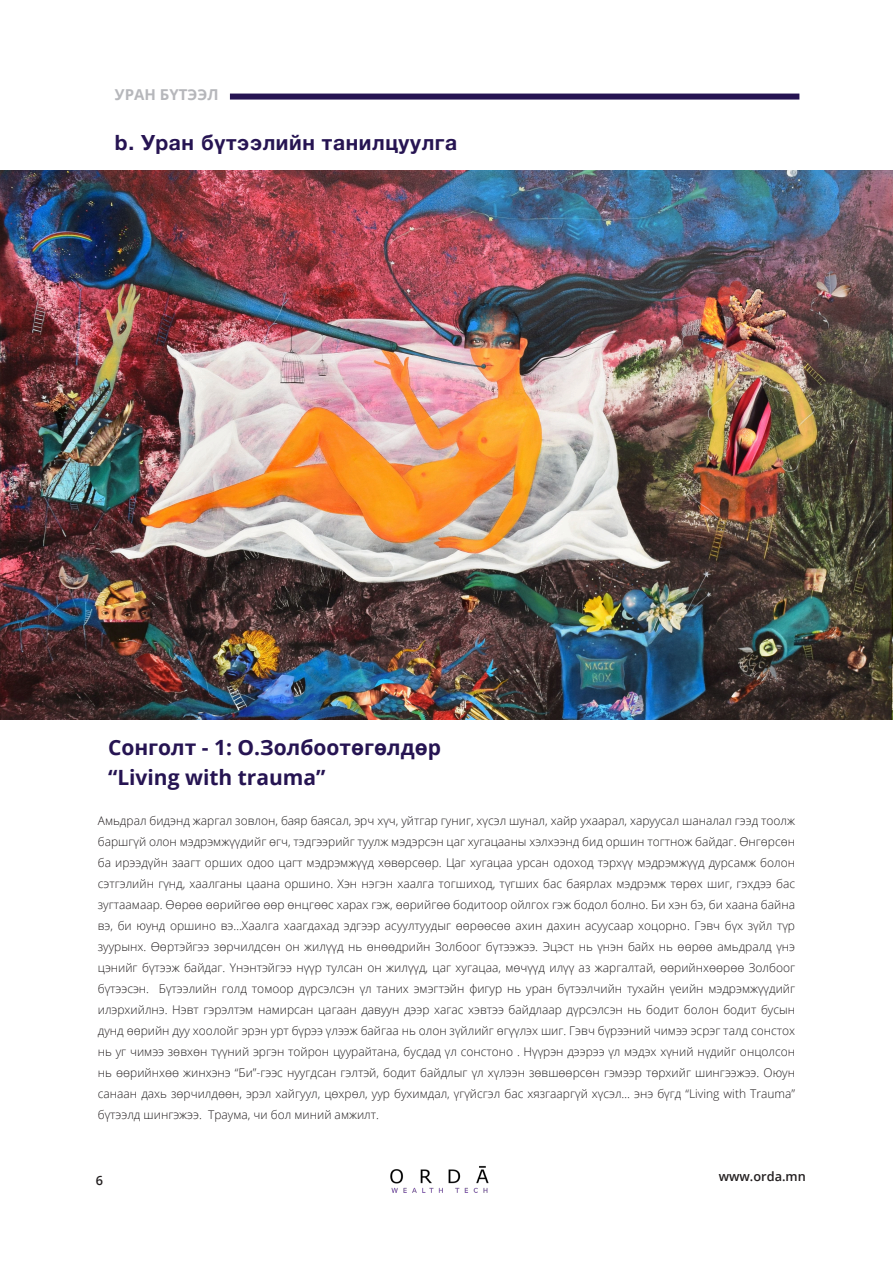
<style>
.page{position:relative;width:893px;height:1263px;background:#fff}
.page>*{position:absolute;margin:0;border:0;box-sizing:border-box;transform-origin:0 0}
.t1{font:700 21px/30px "Open Sans";color:#261452}
.t2{font:700 21px "Helvetica Neue";letter-spacing:.03em;color:#261452}
.t3{font:700 15px "Open Sans";color:#b6b7bb}
.t4{font:600 12.75px "Open Sans";color:#231f20}
.t5{font:300 12px/21px "Open Sans";color:#231f20;text-align:justify}
</style>
<div class="page">
<img style="left:390px;top:1166px;width:99px;height:27px">
<div style="left:230px;top:94px;width:569px;height:6px;background:#261452"></div>
<img style="left:0;top:171px;width:893px;height:549px">
<p class="t3" style="left:115px;top:84px;width:105px">УРАН БҮТЭЭЛ</p>
<h1 class="t2" style="left:115px;top:126px;width:344px">b. Уран бүтээлийн танилцуулга</h1>
<h1 class="t1" style="left:108px;top:732px;width:334px">Сонголт - 1: О.Золбоотөгөлдөр “Living with trauma”</h1>
<p class="t5" style="left:98px;top:810px;width:699px">Амьдрал бидэнд жаргал зовлон, баяр баясал, эрч хүч, уйтгар гуниг, хүсэл шунал, хайр ухаарал, харуусал шаналал гээд тоолж баршгүй олон мэдрэмжүүдийг өгч, тэдгээрийг туулж мэдэрсэн цаг хугацааны хэлхээнд бид оршин тогтнож байдаг. Өнгөрсөн ба ирээдүйн заагт орших одоо цагт мэдрэмжүүд хөвөрсөөр. Цаг хугацаа урсан одоход тэрхүү мэдрэмжүүд дурсамж болон сэтгэлийн гүнд, хаалганы цаана оршино. Хэн нэгэн хаалга тогшиход, түгших бас баярлах мэдрэмж төрөх шиг, гэхдээ бас зугтаамаар. Өөрөө өөрийгөө өөр өнцгөөс харах гэж, өөрийгөө бодитоор ойлгох гэж бодол болно. Би хэн бэ, би хаана байна вэ, би юунд оршино вэ…Хаалга хаагдахад эдгээр асуултуудыг өөрөөсөө ахин дахин асуусаар хоцорно. Гэвч бүх зүйл түр зуурынх. Өөртэйгээ зөрчилдсөн он жилүүд нь өнөөдрийн Золбоог бүтээжээ. Эцэст нь үнэн байх нь өөрөө амьдралд үнэ цэнийг бүтээж байдаг. Үнэнтэйгээ нүүр тулсан он жилүүд, цаг хугацаа, мөчүүд илүү аз жаргалтай, өөрийнхөөрөө Золбоог бүтээсэн. Бүтээлийн голд томоор дүрсэлсэн үл таних эмэгтэйн фигур нь уран бүтээлчийн тухайн үеийн мэдрэмжүүдийг илэрхийлнэ. Нэвт гэрэлтэм намирсан цагаан давуун дээр хагас хэвтээ байдлаар дүрсэлсэн нь бодит болон бодит бусын дунд өөрийн дуу хоолойг эрэн урт бүрээ үлээж байгаа нь олон зүйлийг өгүүлэх шиг. Гэвч бүрээний чимээ эсрэг талд сонстох нь уг чимээ зөвхөн түүний эргэн тойрон цуурайтана, бусдад үл сонстоно . Нүүрэн дээрээ үл мэдэх хүний нүдийг онцолсон нь өөрийнхөө жинхэнэ “Би”-гээс нуугдсан гэлтэй, бодит байдлыг үл хүлээн зөвшөөрсөн гэмээр төрхийг шингээжээ. Оюун санаан дахь зөрчилдөөн, эрэл хайгуул, цөхрөл, уур бухимдал, үгүйсгэл бас хязгааргүй хүсэл… энэ бүгд “Living with Trauma” бүтээлд шингэжээ. Траума, чи бол миний амжилт.</p>
<p class="t4" style="left:96px;top:1171px;width:9px">6</p>
<p class="t4" style="left:719px;top:1168px;width:89px">www.orda.mn</p>
</div>
